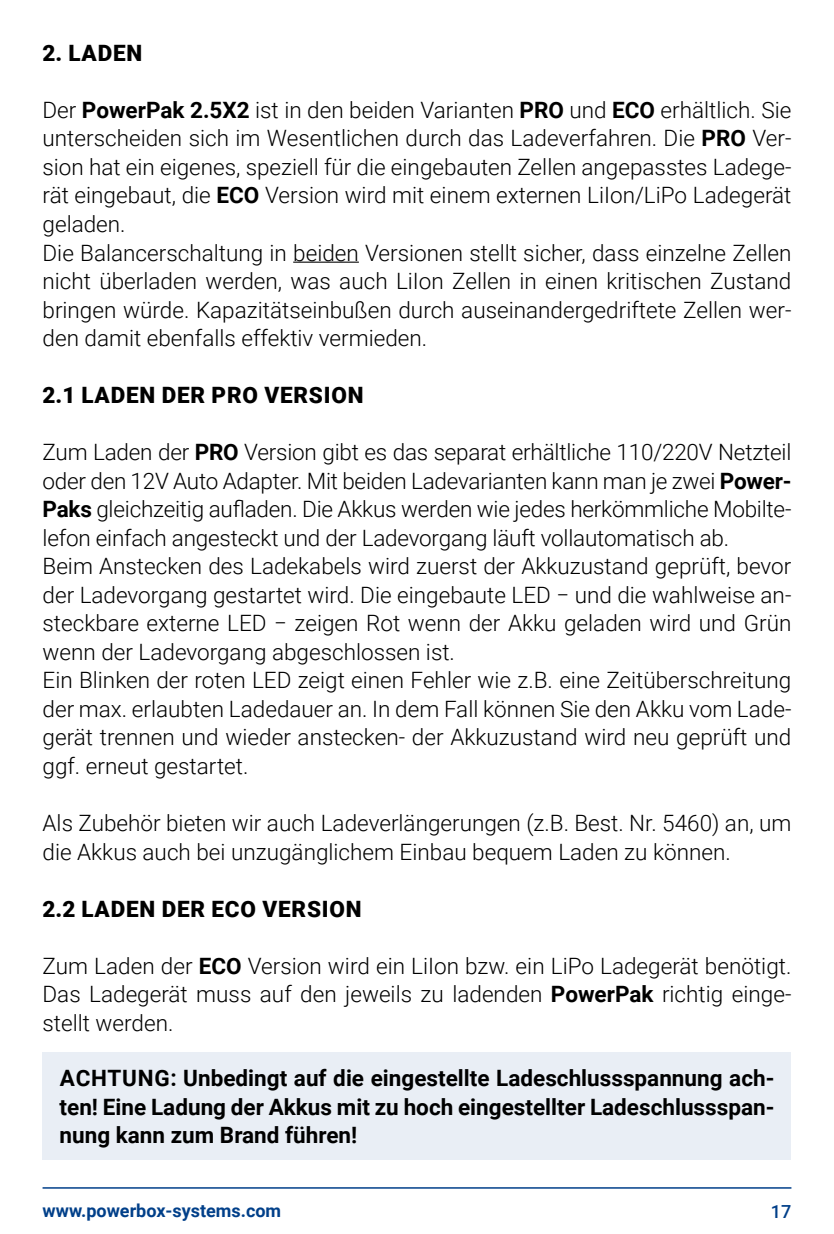
<style>
.page{position:relative;width:834px;height:1234px;background:#fff}
.page>*{position:absolute;margin:0;border:0;box-sizing:border-box;transform-origin:0 0}
.t1{font:300 22.5px/28.5px "Roboto";color:#000}
.t2{font:700 22.5px/28.5px "Roboto";color:#000;text-align:justify}
.t3{font:900 22.5px "Roboto";letter-spacing:.035em;color:#000}
.t4{font:700 18px "Roboto";color:#003f89}
.t5{font:500 18px "Roboto";color:#003f89}
.s1{font-weight:700}
</style>
<div class="page">
<hr style="left:43px;top:1186px;width:748px;height:2px;background:#003f89">
<div style="left:43px;top:1052px;width:748px;height:107px;background:#e9eef5"></div>
<hr style="left:293px;top:261px;width:66px;height:2px;background:#000">
<p class="t3" style="left:43px;top:37px;width:101px">2. LADEN</p>
<p class="t1" style="left:43px;top:95px;width:750px">Der <span class="s1">PowerPak 2.5X2</span> ist in den beiden Varianten <span class="s1">PRO</span> und <span class="s1">ECO</span> erhältlich. Sie unterscheiden sich im Wesentlichen durch das Ladeverfahren. Die <span class="s1">PRO</span> Ver&shy;sion hat ein eigenes, speziell für die eingebauten Zellen angepasstes Ladege&shy;rät eingebaut, die <span class="s1">ECO</span> Version wird mit einem externen LiIon/LiPo Ladegerät geladen.<br>Die Balancerschaltung in beiden Versionen stellt sicher, dass einzelne Zellen nicht überladen werden, was auch LiIon Zellen in einen kritischen Zustand bringen würde. Kapazitätseinbußen durch auseinandergedriftete Zellen wer&shy;den damit ebenfalls effektiv vermieden.</p>
<p class="t3" style="left:43px;top:379px;width:322px">2.1 LADEN DER PRO VERSION</p>
<p class="t1" style="left:43px;top:437px;width:750px">Zum Laden der <span class="s1">PRO</span> Version gibt es das separat erhältliche 110/220V Netzteil oder den 12V Auto Adapter. Mit beiden Ladevarianten kann man je zwei <span class="s1">Power-Paks</span> gleichzeitig aufladen. Die Akkus werden wie jedes herkömmliche Mobilte&shy;lefon einfach angesteckt und der Ladevorgang läuft vollautomatisch ab.<br>Beim Anstecken des Ladekabels wird zuerst der Akkuzustand geprüft, bevor der Ladevorgang gestartet wird. Die eingebaute LED − und die wahlweise an&shy;steckbare externe LED − zeigen Rot wenn der Akku geladen wird und Grün wenn der Ladevorgang abgeschlossen ist.<br>Ein Blinken der roten LED zeigt einen Fehler wie z.B. eine Zeitüberschreitung der max. erlaubten Ladedauer an. In dem Fall können Sie den Akku vom Lade&shy;gerät trennen und wieder anstecken- der Akkuzustand wird neu geprüft und ggf. erneut gestartet.</p>
<p class="t1" style="left:43px;top:807px;width:750px">Als Zubehör bieten wir auch Ladeverlängerungen (z.B. Best. Nr. 5460) an, um die Akkus auch bei unzugänglichem Einbau bequem Laden zu können.</p>
<p class="t3" style="left:43px;top:892px;width:320px">2.2 LADEN DER ECO VERSION</p>
<p class="t1" style="left:43px;top:950px;width:750px;text-align:justify">Zum Laden der <span class="s1">ECO</span> Version wird ein LiIon bzw. ein LiPo Ladegerät benötigt.<br>Das Ladegerät muss auf den jeweils zu ladenden <span class="s1">PowerPak</span> richtig einge&shy;stellt werden.</p>
<p class="t2" style="left:60px;top:1062px;width:716px">ACHTUNG: Unbedingt auf die eingestellte Ladeschlussspannung ach&shy;ten! Eine Ladung der Akkus mit zu hoch eingestellter Ladeschlussspan&shy;nung kann zum Brand führen!</p>
<p class="t4" style="left:43px;top:1197px;width:240px">www.powerbox-systems.com</p>
<p class="t5" style="left:770px;top:1198px;width:22px">17</p>
</div>
